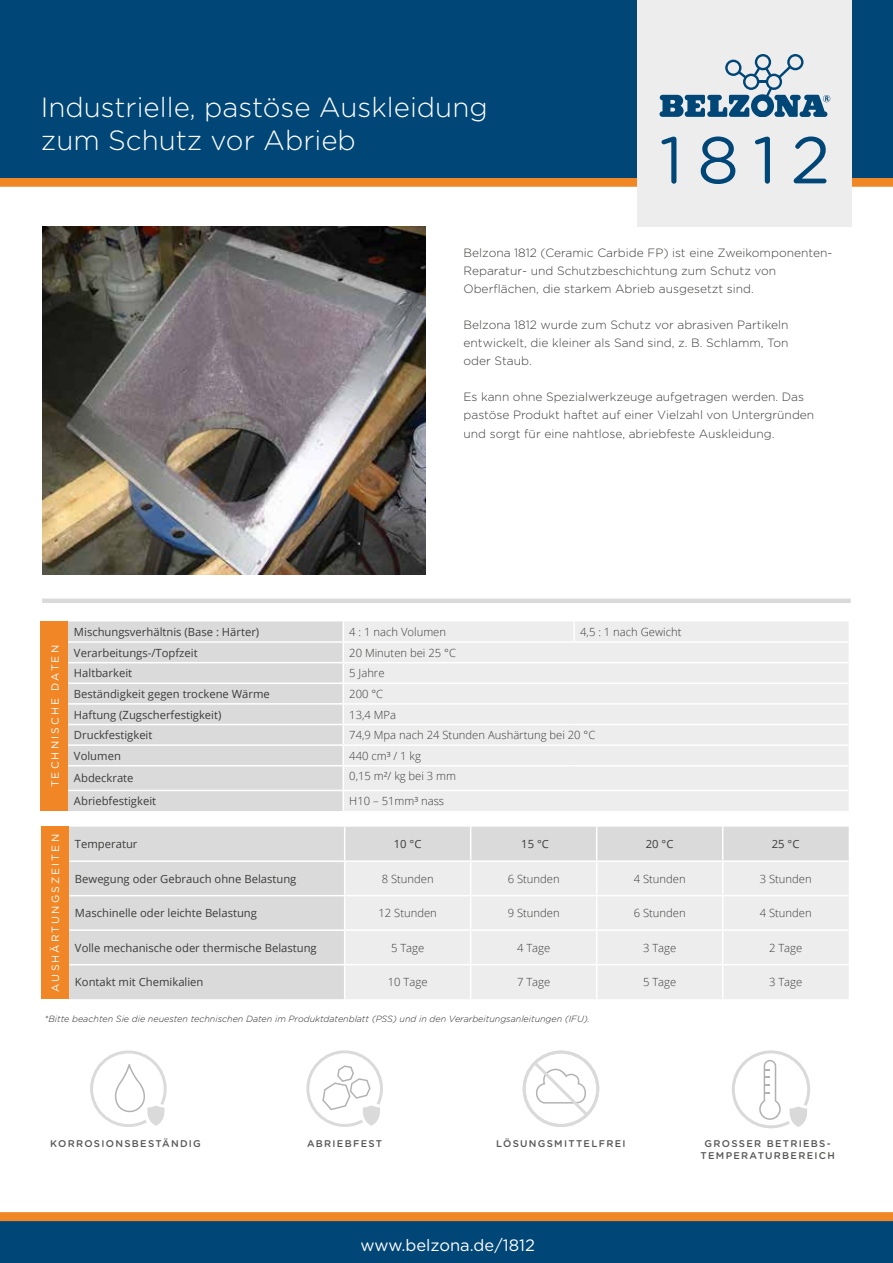
<style>
.page{position:relative;width:893px;height:1263px;background:#fff}
.page>*{position:absolute;margin:0;border:0;box-sizing:border-box;transform-origin:0 0}
.t1{font:66px "Gotham Rounded";color:#004676}
.t2{font:300 27.75px/33.3px "Gotham Rounded";color:#fff}
.t3{font:16.5px "Gotham Rounded";color:#fff}
.t4{font:300 12px/18px "Gotham Rounded";color:#3c3c3b}
.t5{font:11.25px "Open Sans";color:#3c3c3b}
.t6{font:300 11.25px "Open Sans";color:#3c3c3b}
.t7{font:10.5px "Gotham Rounded";letter-spacing:.2em;color:#fff}
.t8{font:500 9.75px/11.7px "Gotham Rounded";letter-spacing:.13em;color:#575756;text-align:center}
.t9{font:italic 300 9px "Gotham Rounded";color:#282827}
</style>
<div class="page">
<div style="left:0;top:178px;width:893px;height:9px;background:#f18625"></div>
<div style="left:0;top:0;width:893px;height:178px;background:#004676"></div>
<div style="left:0;top:1220px;width:893px;height:43px;background:#004676"></div>
<div style="left:42px;top:598px;width:809px;height:5px;background:#dadada"></div>
<div style="left:638px;top:0;width:214px;height:226px;background:#ededed"></div>
<svg style="left:659px;top:54px;width:171px;height:63px"></svg>
<div style="left:0;top:1212px;width:893px;height:9px;background:#f18625"></div>
<svg style="left:90px;top:1050px;width:77px;height:77px"></svg>
<svg style="left:523px;top:1050px;width:76px;height:77px"></svg>
<svg style="left:306px;top:1050px;width:77px;height:77px"></svg>
<img style="left:42px;top:226px;width:383px;height:348px">
<svg style="left:732px;top:1050px;width:78px;height:78px"></svg>
<div style="left:41px;top:621px;width:27px;height:190px;background:#f18626"></div>
<div style="left:68px;top:621px;width:274px;height:190px;background:#dadada"></div>
<div style="left:344px;top:621px;width:505px;height:190px;background:#ededed"></div>
<hr style="left:573px;top:621px;width:2px;height:20px;background:#fff">
<hr style="left:68px;top:641px;width:275px;height:2px;background:#fff">
<hr style="left:343px;top:641px;width:231px;height:2px;background:#fff">
<hr style="left:574px;top:641px;width:275px;height:2px;background:#fff">
<hr style="left:68px;top:662px;width:275px;height:1px;background:#fff">
<hr style="left:343px;top:662px;width:231px;height:1px;background:#fff">
<hr style="left:574px;top:662px;width:275px;height:1px;background:#fff">
<hr style="left:68px;top:682px;width:275px;height:2px;background:#fff">
<hr style="left:343px;top:682px;width:231px;height:2px;background:#fff">
<hr style="left:574px;top:682px;width:275px;height:2px;background:#fff">
<hr style="left:68px;top:703px;width:275px;height:2px;background:#fff">
<hr style="left:343px;top:703px;width:231px;height:2px;background:#fff">
<hr style="left:574px;top:703px;width:275px;height:2px;background:#fff">
<hr style="left:68px;top:724px;width:275px;height:1px;background:#fff">
<hr style="left:343px;top:724px;width:231px;height:1px;background:#fff">
<hr style="left:574px;top:724px;width:275px;height:1px;background:#fff">
<hr style="left:68px;top:744px;width:275px;height:2px;background:#fff">
<hr style="left:343px;top:744px;width:231px;height:2px;background:#fff">
<hr style="left:574px;top:744px;width:275px;height:2px;background:#fff">
<hr style="left:68px;top:765px;width:275px;height:1px;background:#fff">
<hr style="left:343px;top:765px;width:231px;height:1px;background:#fff">
<hr style="left:574px;top:765px;width:275px;height:1px;background:#fff">
<hr style="left:68px;top:790px;width:275px;height:1px;background:#fff">
<hr style="left:343px;top:790px;width:231px;height:1px;background:#fff">
<hr style="left:574px;top:790px;width:275px;height:1px;background:#fff">
<svg style="left:342px;top:643px;width:1px;height:122px"></svg>
<div style="left:41px;top:827px;width:28px;height:172px;background:#f18626"></div>
<div style="left:69px;top:827px;width:780px;height:172px;background:#dadada"></div>
<div style="left:345px;top:862px;width:504px;height:137px;background:#ededed"></div>
<hr style="left:470px;top:827px;width:1px;height:33px;background:#fff">
<hr style="left:596px;top:827px;width:1px;height:33px;background:#fff">
<hr style="left:722px;top:827px;width:1px;height:33px;background:#fff">
<hr style="left:470px;top:862px;width:1px;height:33px;background:#fff">
<hr style="left:596px;top:862px;width:1px;height:33px;background:#fff">
<hr style="left:722px;top:862px;width:1px;height:33px;background:#fff">
<hr style="left:69px;top:895px;width:276px;height:1px;background:#fff">
<hr style="left:345px;top:895px;width:126px;height:1px;background:#fff">
<hr style="left:471px;top:895px;width:126px;height:1px;background:#fff">
<hr style="left:470px;top:896px;width:1px;height:33px;background:#fff">
<hr style="left:597px;top:895px;width:126px;height:1px;background:#fff">
<hr style="left:596px;top:896px;width:1px;height:33px;background:#fff">
<hr style="left:723px;top:895px;width:126px;height:1px;background:#fff">
<hr style="left:722px;top:896px;width:1px;height:33px;background:#fff">
<hr style="left:69px;top:929px;width:276px;height:2px;background:#fff">
<hr style="left:345px;top:929px;width:126px;height:2px;background:#fff">
<hr style="left:471px;top:929px;width:126px;height:2px;background:#fff">
<hr style="left:470px;top:931px;width:1px;height:33px;background:#fff">
<hr style="left:597px;top:929px;width:126px;height:2px;background:#fff">
<hr style="left:596px;top:931px;width:1px;height:33px;background:#fff">
<hr style="left:723px;top:929px;width:126px;height:2px;background:#fff">
<hr style="left:722px;top:931px;width:1px;height:33px;background:#fff">
<hr style="left:69px;top:964px;width:276px;height:1px;background:#fff">
<hr style="left:345px;top:964px;width:126px;height:1px;background:#fff">
<hr style="left:471px;top:964px;width:126px;height:1px;background:#fff">
<hr style="left:470px;top:965px;width:1px;height:34px;background:#fff">
<hr style="left:597px;top:964px;width:126px;height:1px;background:#fff">
<hr style="left:596px;top:965px;width:1px;height:34px;background:#fff">
<hr style="left:723px;top:964px;width:126px;height:1px;background:#fff">
<hr style="left:722px;top:965px;width:1px;height:34px;background:#fff">
<hr style="left:69px;top:860px;width:276px;height:2px;background:#fff">
<hr style="left:344px;top:827px;width:1px;height:33px;background:#fff">
<hr style="left:345px;top:860px;width:126px;height:2px;background:#fff">
<hr style="left:344px;top:862px;width:1px;height:33px;background:#fff">
<hr style="left:471px;top:860px;width:126px;height:2px;background:#fff">
<hr style="left:597px;top:860px;width:126px;height:2px;background:#fff">
<hr style="left:723px;top:860px;width:126px;height:2px;background:#fff">
<hr style="left:344px;top:896px;width:1px;height:33px;background:#fff">
<hr style="left:344px;top:931px;width:1px;height:33px;background:#fff">
<hr style="left:344px;top:965px;width:1px;height:34px;background:#fff">
<h2 class="t2" style="left:41px;top:89px;width:448px">Industrielle, pastöse Auskleidung zum Schutz vor Abrieb</h2>
<h1 class="t1" style="left:659px;top:115px;width:172px">1812</h1>
<p class="t4" style="left:463px;top:244px;width:370px">Belzona 1812 (Ceramic Carbide FP) ist eine Zweikomponenten-<br>Reparatur- und Schutzbeschichtung zum Schutz von<br>Oberflächen, die starkem Abrieb ausgesetzt sind.</p>
<p class="t4" style="left:463px;top:316px;width:326px;text-align:justify">Belzona 1812 wurde zum Schutz vor abrasiven Partikeln entwickelt, die kleiner als Sand sind, z. B. Schlamm, Ton oder Staub.</p>
<p class="t4" style="left:463px;top:388px;width:352px">Es kann ohne Spezialwerkzeuge aufgetragen werden. Das pastöse Produkt haftet auf einer Vielzahl von Untergründen und sorgt für eine nahtlose, abriebfeste Auskleidung.</p>
<p class="t7" style="left:48px;top:787px;width:144px;rotate:-90deg">TECHNISCHE DATEN</p>
<p class="t5" style="left:74px;top:624px;width:187px">Mischungsverhältnis (Base : Härter)</p>
<p class="t6" style="left:349px;top:624px;width:98px">4 : 1 nach Volumen</p>
<p class="t6" style="left:580px;top:624px;width:103px">4,5 : 1 nach Gewicht</p>
<p class="t5" style="left:74px;top:645px;width:125px">Verarbeitungs-/Topfzeit</p>
<p class="t6" style="left:349px;top:645px;width:108px">20 Minuten bei 25 °C</p>
<p class="t5" style="left:74px;top:665px;width:60px">Haltbarkeit</p>
<p class="t6" style="left:349px;top:665px;width:37px">5 Jahre</p>
<p class="t5" style="left:74px;top:686px;width:197px">Beständigkeit gegen trockene Wärme</p>
<p class="t6" style="left:349px;top:686px;width:35px">200 °C</p>
<p class="t5" style="left:74px;top:707px;width:149px">Haftung (Zugscherfestigkeit)</p>
<p class="t6" style="left:349px;top:707px;width:48px">13,4 MPa</p>
<p class="t5" style="left:74px;top:727px;width:80px">Druckfestigkeit</p>
<p class="t6" style="left:349px;top:727px;width:248px">74,9 Mpa nach 24 Stunden Aushärtung bei 20 °C</p>
<p class="t5" style="left:74px;top:748px;width:48px">Volumen</p>
<p class="t6" style="left:349px;top:748px;width:73px">440 cm³ / 1 kg</p>
<p class="t5" style="left:74px;top:771px;width:61px">Abdeckrate</p>
<p class="t6" style="left:349px;top:768px;width:108px">0,15 m²/ kg bei 3 mm</p>
<p class="t5" style="left:74px;top:793px;width:84px">Abriebfestigkeit</p>
<p class="t6" style="left:349px;top:793px;width:96px">H10 – 51mm³ nass</p>
<p class="t7" style="left:48px;top:992px;width:159px;rotate:-90deg">AUSHÄRTUNGSZEITEN</p>
<p class="t5" style="left:75px;top:836px;width:64px">Temperatur</p>
<p class="t5" style="left:394px;top:836px;width:29px">10 °C</p>
<p class="t5" style="left:521px;top:836px;width:29px">15 °C</p>
<p class="t5" style="left:646px;top:836px;width:29px">20 °C</p>
<p class="t5" style="left:772px;top:836px;width:29px">25 °C</p>
<p class="t5" style="left:75px;top:871px;width:223px">Bewegung oder Gebrauch ohne Belastung</p>
<p class="t6" style="left:382px;top:871px;width:54px">8 Stunden</p>
<p class="t6" style="left:508px;top:871px;width:54px">6 Stunden</p>
<p class="t6" style="left:634px;top:871px;width:54px">4 Stunden</p>
<p class="t6" style="left:760px;top:871px;width:54px">3 Stunden</p>
<p class="t5" style="left:75px;top:905px;width:184px">Maschinelle oder leichte Belastung</p>
<p class="t6" style="left:378px;top:905px;width:60px">12 Stunden</p>
<p class="t6" style="left:508px;top:905px;width:54px">9 Stunden</p>
<p class="t6" style="left:634px;top:905px;width:54px">6 Stunden</p>
<p class="t6" style="left:760px;top:905px;width:54px">4 Stunden</p>
<p class="t5" style="left:75px;top:940px;width:243px">Volle mechanische oder thermische Belastung</p>
<p class="t6" style="left:391px;top:940px;width:35px">5 Tage</p>
<p class="t6" style="left:517px;top:940px;width:35px">4 Tage</p>
<p class="t6" style="left:643px;top:940px;width:35px">3 Tage</p>
<p class="t6" style="left:769px;top:940px;width:35px">2 Tage</p>
<p class="t5" style="left:75px;top:974px;width:130px">Kontakt mit Chemikalien</p>
<p class="t6" style="left:388px;top:974px;width:41px">10 Tage</p>
<p class="t6" style="left:517px;top:974px;width:35px">7 Tage</p>
<p class="t6" style="left:643px;top:974px;width:35px">5 Tage</p>
<p class="t6" style="left:769px;top:974px;width:35px">3 Tage</p>
<p class="t9" style="left:45px;top:1013px;width:547px">*Bitte beachten Sie die neuesten technischen Daten im Produktdatenblatt (PSS) und in den Verarbeitungsanleitungen (IFU).</p>
<p class="t8" style="left:50px;top:1137px;width:152px">KORROSIONSBESTÄNDIG</p>
<p class="t8" style="left:307px;top:1137px;width:77px">ABRIEBFEST</p>
<p class="t8" style="left:496px;top:1137px;width:131px">LÖSUNGSMITTELFREI</p>
<h3 class="t3" style="left:360px;top:1234px;width:176px">www.belzona.de/1812</h3>
<p class="t8" style="left:700px;top:1137px;width:136px">GROSSER BETRIEBS-<br>TEMPERATURBEREICH</p>
</div>
